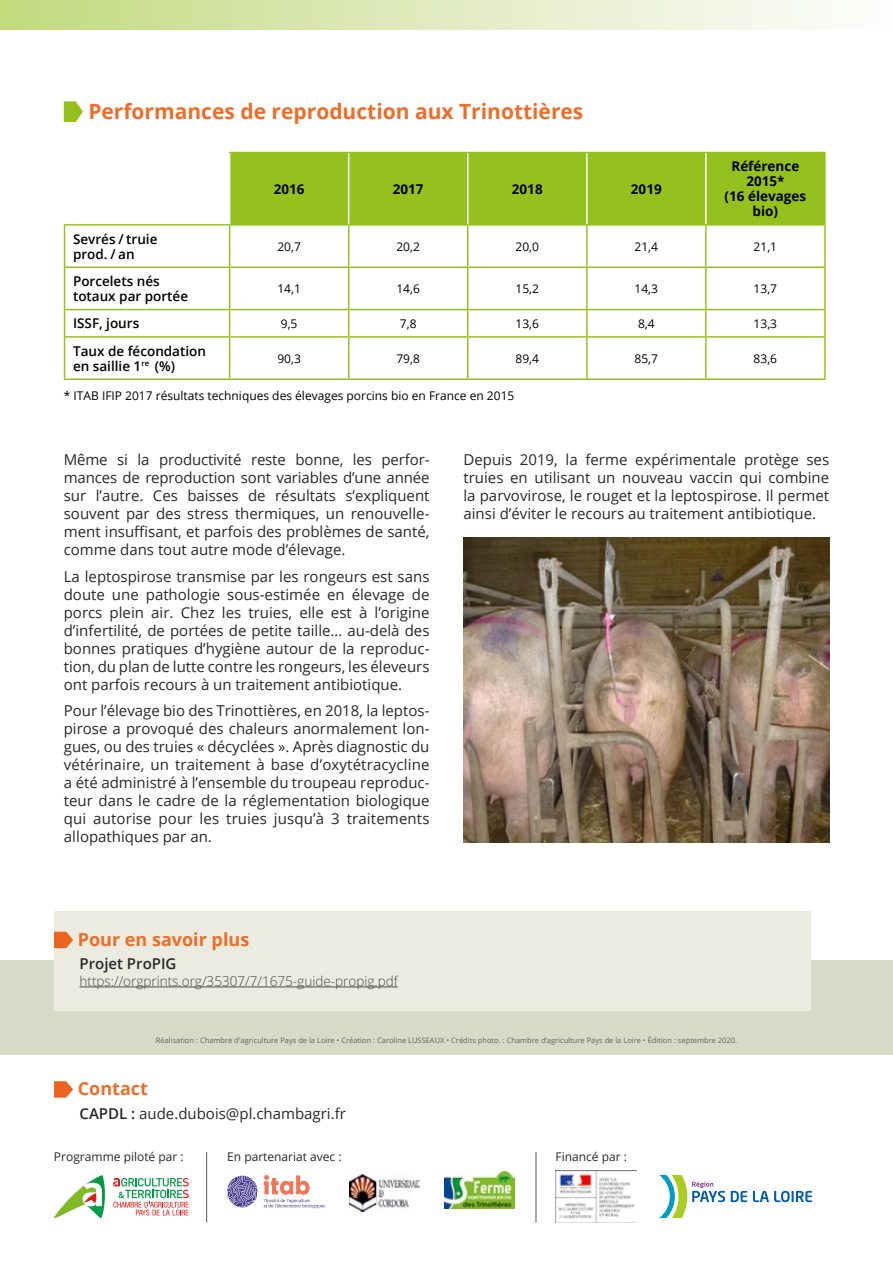
<style>
.page{position:relative;width:893px;height:1263px;background:#fff}
.page>*{position:absolute;margin:0;border:0;box-sizing:border-box;transform-origin:0 0}
.t1{font:700 21px "Open Sans";color:#ed6d29}
.t2{font:700 18px "Open Sans";color:#ed6d29}
.t3{font:15px/18px "Open Sans";color:#282827;text-align:justify}
.t4{font:600 15px "Open Sans";color:#282827}
.t5{font:600 13.5px/15px "Open Sans";color:#000}
.t6{font:300 13.5px "Open Sans";color:#494848}
.t7{font:700 13.5px/15px "Open Sans";color:#000;text-align:center}
.t8{font:12px "Open Sans";color:#000}
.t9{font:12px "Open Sans";color:#282827}
.t10{font:7.5px "Open Sans";color:#646363}
.s1{font-weight:600}
</style>
<div class="page">
<div style="left:0;top:960px;width:893px;height:94px;background:#d6dac7"></div>
<div style="left:0;top:0;width:893px;height:30px;background:linear-gradient(to right,#c3da80,#fffdff)"></div>
<div style="left:54px;top:911px;width:757px;height:99px;background:#ebecdf"></div>
<hr style="left:80px;top:986px;width:318px;height:1px;background:#494848">
<svg style="left:54px;top:932px;width:19px;height:16px"></svg>
<img style="left:463px;top:537px;width:366px;height:305px">
<svg style="left:64px;top:101px;width:19px;height:21px"></svg>
<div style="left:230px;top:153px;width:594px;height:71px;background:#95c11f"></div>
<hr style="left:229px;top:152px;width:120px;height:1px;background:#95c11f">
<hr style="left:349px;top:152px;width:119px;height:1px;background:#95c11f">
<hr style="left:587px;top:152px;width:119px;height:1px;background:#95c11f">
<hr style="left:467px;top:153px;width:1px;height:71px;background:#fff">
<hr style="left:586px;top:153px;width:2px;height:71px;background:#fff">
<hr style="left:64px;top:226px;width:1px;height:40px;background:#95c11f">
<hr style="left:230px;top:224px;width:119px;height:2px;background:#95c11f">
<hr style="left:229px;top:226px;width:1px;height:40px;background:#95c11f">
<hr style="left:349px;top:224px;width:119px;height:2px;background:#95c11f">
<hr style="left:348px;top:226px;width:1px;height:40px;background:#95c11f">
<hr style="left:467px;top:226px;width:1px;height:40px;background:#95c11f">
<hr style="left:587px;top:224px;width:119px;height:2px;background:#95c11f">
<hr style="left:586px;top:226px;width:2px;height:40px;background:#95c11f">
<hr style="left:705px;top:226px;width:2px;height:40px;background:#95c11f">
<hr style="left:824px;top:226px;width:2px;height:40px;background:#95c11f">
<hr style="left:64px;top:266px;width:166px;height:2px;background:#95c11f">
<hr style="left:64px;top:268px;width:1px;height:41px;background:#95c11f">
<hr style="left:230px;top:266px;width:119px;height:2px;background:#95c11f">
<hr style="left:229px;top:268px;width:1px;height:41px;background:#95c11f">
<hr style="left:349px;top:266px;width:119px;height:2px;background:#95c11f">
<hr style="left:348px;top:268px;width:1px;height:41px;background:#95c11f">
<hr style="left:468px;top:266px;width:119px;height:2px;background:#95c11f">
<hr style="left:467px;top:268px;width:1px;height:41px;background:#95c11f">
<hr style="left:587px;top:266px;width:119px;height:2px;background:#95c11f">
<hr style="left:586px;top:268px;width:2px;height:41px;background:#95c11f">
<hr style="left:706px;top:266px;width:120px;height:2px;background:#95c11f">
<hr style="left:705px;top:268px;width:2px;height:41px;background:#95c11f">
<hr style="left:824px;top:268px;width:2px;height:41px;background:#95c11f">
<hr style="left:64px;top:309px;width:166px;height:1px;background:#95c11f">
<svg style="left:64px;top:310px;width:1px;height:26px"></svg>
<hr style="left:230px;top:309px;width:119px;height:1px;background:#95c11f">
<svg style="left:229px;top:310px;width:1px;height:26px"></svg>
<hr style="left:349px;top:309px;width:119px;height:1px;background:#95c11f">
<svg style="left:348px;top:310px;width:1px;height:26px"></svg>
<hr style="left:468px;top:309px;width:119px;height:1px;background:#95c11f">
<svg style="left:467px;top:310px;width:1px;height:26px"></svg>
<hr style="left:587px;top:309px;width:119px;height:1px;background:#95c11f">
<hr style="left:586px;top:310px;width:2px;height:26px;background:#95c11f">
<hr style="left:706px;top:309px;width:120px;height:1px;background:#95c11f">
<hr style="left:705px;top:310px;width:2px;height:26px;background:#95c11f">
<hr style="left:824px;top:310px;width:2px;height:26px;background:#95c11f">
<hr style="left:64px;top:336px;width:166px;height:2px;background:#95c11f">
<hr style="left:64px;top:338px;width:1px;height:40px;background:#95c11f">
<hr style="left:230px;top:336px;width:119px;height:2px;background:#95c11f">
<hr style="left:229px;top:338px;width:1px;height:40px;background:#95c11f">
<hr style="left:349px;top:336px;width:119px;height:2px;background:#95c11f">
<hr style="left:348px;top:338px;width:1px;height:40px;background:#95c11f">
<hr style="left:468px;top:336px;width:119px;height:2px;background:#95c11f">
<hr style="left:467px;top:338px;width:1px;height:40px;background:#95c11f">
<hr style="left:587px;top:336px;width:119px;height:2px;background:#95c11f">
<hr style="left:586px;top:338px;width:2px;height:40px;background:#95c11f">
<hr style="left:706px;top:336px;width:120px;height:2px;background:#95c11f">
<hr style="left:705px;top:338px;width:2px;height:40px;background:#95c11f">
<hr style="left:824px;top:338px;width:2px;height:40px;background:#95c11f">
<hr style="left:64px;top:378px;width:166px;height:2px;background:#95c11f">
<hr style="left:230px;top:378px;width:119px;height:2px;background:#95c11f">
<hr style="left:349px;top:378px;width:119px;height:2px;background:#95c11f">
<hr style="left:468px;top:378px;width:119px;height:2px;background:#95c11f">
<hr style="left:587px;top:378px;width:119px;height:2px;background:#95c11f">
<hr style="left:706px;top:378px;width:120px;height:2px;background:#95c11f">
<hr style="left:468px;top:152px;width:119px;height:1px;background:#95c11f">
<hr style="left:706px;top:152px;width:120px;height:1px;background:#95c11f">
<hr style="left:824px;top:153px;width:2px;height:71px;background:#95c11f">
<hr style="left:468px;top:224px;width:119px;height:2px;background:#95c11f">
<hr style="left:706px;top:224px;width:120px;height:2px;background:#95c11f">
<hr style="left:348px;top:153px;width:1px;height:71px;background:#fff">
<hr style="left:705px;top:153px;width:2px;height:71px;background:#fff">
<hr style="left:64px;top:224px;width:166px;height:2px;background:#95c11f">
<svg style="left:113px;top:1178px;width:76px;height:37px"></svg>
<svg style="left:54px;top:1175px;width:51px;height:43px"></svg>
<hr style="left:206px;top:1152px;width:1px;height:70px;background:#575756">
<hr style="left:536px;top:1152px;width:1px;height:70px;background:#575756">
<img style="left:556px;top:1170px;width:80px;height:53px">
<svg style="left:731px;top:1191px;width:16px;height:11px"></svg>
<svg style="left:753px;top:1191px;width:59px;height:11px"></svg>
<svg style="left:659px;top:1175px;width:66px;height:43px"></svg>
<svg style="left:227px;top:1175px;width:31px;height:32px"></svg>
<svg style="left:264px;top:1175px;width:61px;height:33px"></svg>
<img style="left:349px;top:1175px;width:71px;height:36px">
<img style="left:444px;top:1172px;width:70px;height:37px">
<svg style="left:54px;top:1081px;width:19px;height:17px"></svg>
<h1 class="t1" style="left:88px;top:97px;width:497px">Performances de reproduction aux Trinottières</h1>
<p class="t7" style="left:274px;top:181px;width:32px">2016</p>
<p class="t7" style="left:393px;top:181px;width:32px">2017</p>
<p class="t7" style="left:512px;top:181px;width:32px">2018</p>
<p class="t7" style="left:631px;top:181px;width:32px">2019</p>
<p class="t7" style="left:725px;top:159px;width:83px">Référence<br>2015*<br>(16 élevages bio)</p>
<p class="t5" style="left:73px;top:231px;width:86px">Sevrés / truie prod. / an</p>
<p class="t8" style="left:277px;top:238px;width:25px">20,7</p>
<p class="t8" style="left:396px;top:238px;width:25px">20,2</p>
<p class="t8" style="left:515px;top:238px;width:25px">20,0</p>
<p class="t8" style="left:635px;top:238px;width:25px">21,4</p>
<p class="t8" style="left:754px;top:238px;width:25px">21,1</p>
<p class="t5" style="left:73px;top:273px;width:117px">Porcelets nés totaux par portée</p>
<p class="t8" style="left:277px;top:280px;width:25px">14,1</p>
<p class="t8" style="left:396px;top:280px;width:25px">14,6</p>
<p class="t8" style="left:515px;top:280px;width:25px">15,2</p>
<p class="t8" style="left:635px;top:280px;width:25px">14,3</p>
<p class="t8" style="left:754px;top:280px;width:25px">13,7</p>
<p class="t5" style="left:73px;top:316px;width:68px">ISSF, jours</p>
<p class="t8" style="left:281px;top:315px;width:18px">9,5</p>
<p class="t8" style="left:400px;top:315px;width:18px">7,8</p>
<p class="t8" style="left:515px;top:315px;width:25px">13,6</p>
<p class="t8" style="left:638px;top:315px;width:18px">8,4</p>
<p class="t8" style="left:754px;top:315px;width:25px">13,3</p>
<p class="t5" style="left:73px;top:343px;width:135px">Taux de fécondation en saillie 1<sup>re</sup> (%)</p>
<p class="t8" style="left:277px;top:350px;width:25px">90,3</p>
<p class="t8" style="left:396px;top:350px;width:25px">79,8</p>
<p class="t8" style="left:515px;top:350px;width:25px">89,4</p>
<p class="t8" style="left:635px;top:350px;width:25px">85,7</p>
<p class="t8" style="left:754px;top:350px;width:25px">83,6</p>
<p class="t8" style="left:64px;top:388px;width:452px">* ITAB IFIP 2017 résultats techniques des élevages porcins bio en France en 2015</p>
<p class="t3" style="left:64px;top:450px;width:367px">Même si la productivité reste bonne, les perfor&shy;mances de reproduction sont variables d’une année sur l’autre. Ces baisses de résultats s’expliquent souvent par des stress thermiques, un renouvelle&shy;ment insuffisant, et parfois des problèmes de santé, comme dans tout autre mode d’élevage.</p>
<p class="t3" style="left:64px;top:567px;width:367px">La leptospirose transmise par les rongeurs est sans doute une pathologie sous-estimée en élevage de porcs plein air. Chez les truies, elle est à l’origine d’infertilité, de portées de petite taille… au-delà des bonnes pratiques d’hygiène autour de la reproduc&shy;tion, du plan de lutte contre les rongeurs, les éleveurs ont parfois recours à un traitement antibiotique.</p>
<p class="t3" style="left:64px;top:701px;width:367px">Pour l’élevage bio des Trinottières, en 2018, la leptos&shy;pirose a provoqué des chaleurs anormalement lon&shy;gues, ou des truies « décyclées ». Après diagnostic du vétérinaire, un traitement à base d’oxytétracycline a été administré à l’ensemble du troupeau reproduc&shy;teur dans le cadre de la réglementation biologique qui autorise pour les truies jusqu’à 3 traitements allopathiques par an.</p>
<p class="t3" style="left:463px;top:450px;width:367px">Depuis 2019, la ferme expérimentale protège ses truies en utilisant un nouveau vaccin qui combine la parvovirose, le rouget et la leptospirose. Il permet ainsi d’éviter le recours au traitement antibiotique.</p>
<p class="t2" style="left:78px;top:927px;width:173px">Pour en savoir plus</p>
<p class="t4" style="left:80px;top:954px;width:99px">Projet ProPIG</p>
<p class="t6" style="left:80px;top:972px;width:320px">https://orgprints.org/35307/7/1675-guide-propig.pdf</p>
<p class="t10" style="left:156px;top:1035px;width:583px">Réalisation : Chambre d'agriculture Pays de la Loire • Création : Caroline LUSSEAUX • Crédits photo. : Chambre d’agriculture Pays de la Loire • Édition : septembre 2020.</p>
<p class="t2" style="left:78px;top:1076px;width:72px">Contact</p>
<p class="t3" style="left:80px;top:1104px;width:268px"><span class="s1">CAPDL :</span> aude.dubois@pl.chambagri.fr</p>
<p class="t9" style="left:54px;top:1149px;width:131px">Programme piloté par :</p>
<p class="t9" style="left:227px;top:1149px;width:116px">En partenariat avec :</p>
<p class="t9" style="left:556px;top:1149px;width:73px">Financé par :</p>
</div>
